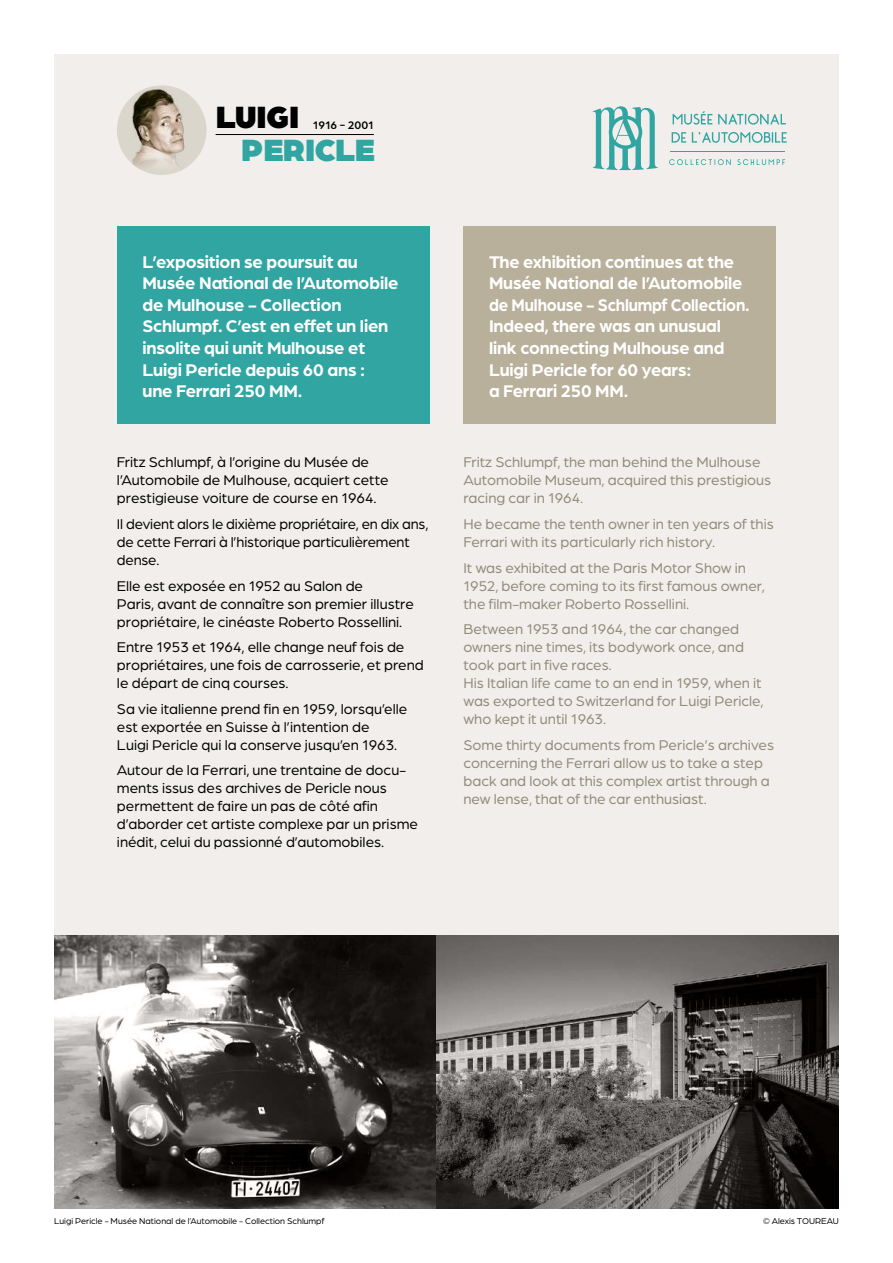
<style>
.page{position:relative;width:893px;height:1263px;background:#fff}
.page>*{position:absolute;margin:0;border:0;box-sizing:border-box;transform-origin:0 0}
.t1{font:900 37.65px "Arboria";letter-spacing:-.025em;color:#31a5a2}
.t2{font:900 37.65px "Arboria";letter-spacing:-.025em;color:#000}
.t3{font:700 18px/21.6px "Arboria";letter-spacing:-.01em;color:#fff}
.t4{font:15px/18px "Arboria";color:#000}
.t5{font:15px/18px "Arboria";color:#908a7a}
.t6{font:500 11.7px "Arboria";color:#000}
.t7{font:9px "Arboria";color:#000}
</style>
<div class="page">
<div style="left:54px;top:54px;width:785px;height:1155px;background:#f1eeeb"></div>
<div style="left:117px;top:226px;width:312px;height:197px;background:#31a5a2"></div>
<div style="left:463px;top:226px;width:313px;height:197px;background:#b9b09b"></div>
<hr style="left:216px;top:134px;width:158px;height:1px;background:#000">
<div style="left:117px;top:85px;width:89px;height:90px;background:#dbd6cc;border-radius:50%"></div>
<img style="left:132px;top:88px;width:64px;height:87px">
<img style="left:54px;top:935px;width:785px;height:274px">
<svg style="left:593px;top:106px;width:65px;height:64px"></svg>
<svg style="left:669px;top:159px;width:62px;height:6px"></svg>
<svg style="left:737px;top:159px;width:48px;height:6px"></svg>
<svg style="left:673px;top:111px;width:39px;height:14px"></svg>
<svg style="left:718px;top:114px;width:68px;height:11px"></svg>
<svg style="left:672px;top:132px;width:14px;height:11px"></svg>
<svg style="left:692px;top:132px;width:95px;height:11px"></svg>
<hr style="left:670px;top:151px;width:115px;height:1px;background:#31a5a2">
<h1 class="t2" style="left:216px;top:88px;width:86px">Luigi</h1>
<p class="t6" style="left:313px;top:117px;width:62px">1916 - 2001</p>
<h1 class="t1" style="left:241px;top:122px;width:136px">pericle</h1>
<p class="t3" style="left:142px;top:250px;width:258px">L’exposition se poursuit au<br>Musée National de l’Automobile de Mulhouse - Collection<br>Schlumpf. C’est en effet un lien insolite qui unit Mulhouse et<br>Luigi Pericle depuis 60 ans : une Ferrari 250 MM.</p>
<p class="t3" style="left:489px;top:250px;width:262px">The exhibition continues at the<br>Musée National de l’Automobile de Mulhouse - Schlumpf Collection.<br>Indeed, there was an unusual link connecting Mulhouse and<br>Luigi Pericle for 60 years:<br>a Ferrari 250 MM.</p>
<p class="t4" style="left:117px;top:453px;width:273px">Fritz Schlumpf, à l’origine du Musée de l’Automobile de Mulhouse, acquiert cette prestigieuse voiture de course en 1964.</p>
<p class="t4" style="left:117px;top:514px;width:313px">Il devient alors le dixième propriétaire, en dix ans, de cette Ferrari à l’historique particulièrement dense.</p>
<p class="t4" style="left:117px;top:576px;width:298px">Elle est exposée en 1952 au Salon de<br>Paris, avant de connaître son premier illustre propriétaire, le cinéaste Roberto Rossellini.</p>
<p class="t4" style="left:117px;top:637px;width:308px">Entre 1953 et 1964, elle change neuf fois de propriétaires, une fois de carrosserie, et prend le départ de cinq courses.</p>
<p class="t4" style="left:117px;top:699px;width:292px">Sa vie italienne prend fin en 1959, lorsqu’elle est exportée en Suisse à l’intention de<br>Luigi Pericle qui la conserve jusqu’en 1963.</p>
<p class="t4" style="left:117px;top:760px;width:303px">Autour de la Ferrari, une trentaine de docu&shy;ments issus des archives de Pericle nous permettent de faire un pas de côté afin d’aborder cet artiste complexe par un prisme inédit, celui du passionné d’automobiles.</p>
<p class="t5" style="left:463px;top:453px;width:309px">Fritz Schlumpf, the man behind the Mulhouse<br>Automobile Museum, acquired this prestigious racing car in 1964.</p>
<p class="t5" style="left:463px;top:514px;width:312px">He became the tenth owner in ten years of this<br>Ferrari with its particularly rich history.</p>
<p class="t5" style="left:463px;top:558px;width:303px">It was exhibited at the Paris Motor Show in<br>1952, before coming to its first famous owner, the film-maker Roberto Rossellini.</p>
<p class="t5" style="left:463px;top:619px;width:302px">Between 1953 and 1964, the car changed owners nine times, its bodywork once, and took part in five races.<br>His Italian life came to an end in 1959, when it was exported to Switzerland for Luigi Pericle, who kept it until 1963.</p>
<p class="t5" style="left:463px;top:735px;width:312px">Some thirty documents from Pericle’s archives concerning the Ferrari allow us to take a step back and look at this complex artist through a new lense, that of the car enthusiast.</p>
<p class="t7" style="left:54px;top:1215px;width:272px">Luigi Pericle - Musée National de l’Automobile - Collection Schlumpf</p>
<p class="t7" style="left:763px;top:1215px;width:77px">© Alexis TOUREAU</p>
</div>
